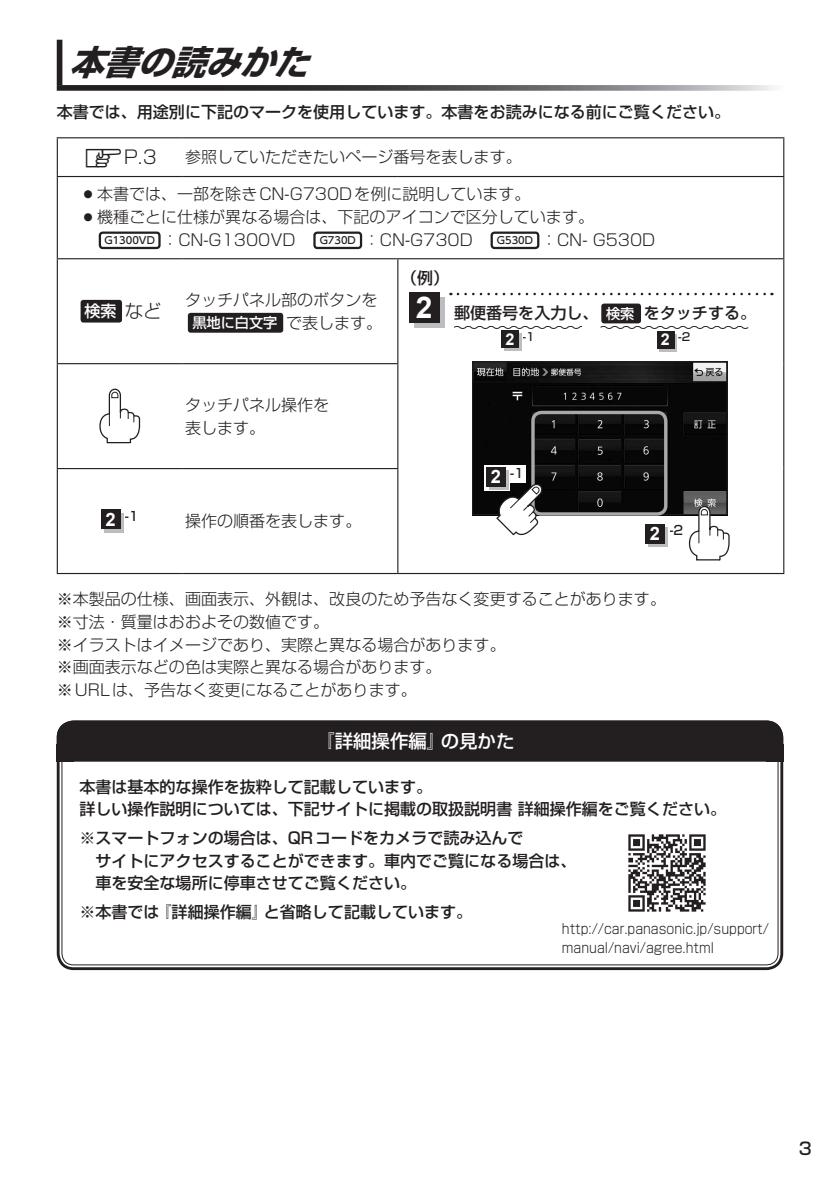
<style>
.page{position:relative;width:840px;height:1191px;background:#fff}
.page>*{position:absolute;margin:0;border:0;box-sizing:border-box;transform-origin:0 0}
.t1{font:italic 700 34px "Shin Go Pro";color:#231f20}
.t2{font:500 18.4px "Shin Go Pro";color:#fff}
.t3{font:300 18.4px "Shin Go Pro";color:#231f20}
.t4{font:500 17px "Shin Go Pro";color:#231f20}
.t5{font:300 16px/22.6px "Shin Go Pro";color:#231f20}
.t6{font:500 16px/22.6px "Shin Go Pro";color:#231f20}
.t7{font:500 16px "Shin Go Pro";color:#fff}
.t8{font:500 14.2px "Shin Go Pro";color:#fff}
.t9{font:300 13.8px/18.4px "Shin Go Pro";color:#231f20;scale:.9 1}
.t10{font:500 12.8px "Shin Go Pro";color:#231f20}
.t11{font:500 11.2px "Shin Go Pro";color:#231f20}
.s1{font-family:"MC1";font-weight:400}
.s2{font-family:"NAVI Win Normal";font-weight:400}
.s3{font-family:"UD Shin Go Pro";font-weight:500;font-size:10px}
.s4{font-weight:300;font-size:18.4px;color:#231f20}
.s5{font-weight:300;font-size:16px;color:#231f20}
.s6{font-family:"Arial";font-weight:700;font-size:18.4px;color:#fff}
.s7{font-family:"Arial";font-weight:700;font-size:30px;color:#fff}
.s8{font-size:14.2px;color:#fff}
.s9{font-family:"Arial";font-weight:700;font-size:16.2px;color:#fff}
</style>
<div class="page">
<hr style="left:57px;top:137px;width:125px;height:1px;background:#231f20">
<hr style="left:57px;top:138px;width:1px;height:38px;background:#231f20">
<hr style="left:182px;top:137px;width:215px;height:1px;background:#231f20">
<hr style="left:397px;top:137px;width:386px;height:1px;background:#231f20">
<hr style="left:782px;top:138px;width:1px;height:38px;background:#231f20">
<hr style="left:57px;top:176px;width:125px;height:1px;background:#231f20">
<hr style="left:57px;top:177px;width:1px;height:81px;background:#231f20">
<hr style="left:182px;top:176px;width:215px;height:1px;background:#231f20">
<hr style="left:397px;top:176px;width:386px;height:1px;background:#231f20">
<hr style="left:782px;top:177px;width:1px;height:81px;background:#231f20">
<hr style="left:57px;top:258px;width:125px;height:1px;background:#231f20">
<hr style="left:57px;top:259px;width:1px;height:104px;background:#231f20">
<hr style="left:182px;top:258px;width:215px;height:1px;background:#231f20">
<hr style="left:397px;top:258px;width:386px;height:1px;background:#231f20">
<hr style="left:397px;top:259px;width:1px;height:104px;background:#231f20">
<hr style="left:782px;top:259px;width:1px;height:105px;background:#231f20">
<hr style="left:57px;top:363px;width:125px;height:1px;background:#231f20">
<hr style="left:57px;top:364px;width:1px;height:104px;background:#231f20">
<hr style="left:182px;top:363px;width:216px;height:1px;background:#231f20">
<hr style="left:397px;top:364px;width:1px;height:104px;background:#231f20">
<hr style="left:782px;top:364px;width:1px;height:104px;background:#231f20">
<hr style="left:57px;top:468px;width:125px;height:1px;background:#231f20">
<hr style="left:57px;top:469px;width:1px;height:104px;background:#231f20">
<hr style="left:182px;top:468px;width:216px;height:1px;background:#231f20">
<hr style="left:397px;top:469px;width:1px;height:104px;background:#231f20">
<hr style="left:782px;top:468px;width:1px;height:105px;background:#231f20">
<hr style="left:57px;top:573px;width:125px;height:1px;background:#231f20">
<hr style="left:182px;top:573px;width:215px;height:1px;background:#231f20">
<hr style="left:397px;top:573px;width:386px;height:1px;background:#231f20">
<div style="left:99px;top:231px;width:61px;height:18px;border:2px solid #231f20;border-radius:3px"></div>
<div style="left:313px;top:231px;width:49px;height:18px;border:2px solid #231f20;border-radius:3px"></div>
<div style="left:490px;top:231px;width:49px;height:18px;border:2px solid #231f20;border-radius:3px"></div>
<div style="left:81px;top:300px;width:41px;height:22px;background:#231f20;border-radius:3px"></div>
<div style="left:188px;top:313px;width:95px;height:20px;background:#231f20;border-radius:3px"></div>
<div style="left:601px;top:303px;width:39px;height:20px;background:#231f20;border-radius:3px"></div>
<svg style="left:457px;top:293px;width:315px;height:2px"></svg>
<div style="left:414px;top:298px;width:30px;height:30px;background:#bcbdc0"></div>
<div style="left:409px;top:293px;width:30px;height:30px;background:#231f20"></div>
<svg style="left:600px;top:326px;width:147px;height:3px"></svg>
<svg style="left:454px;top:326px;width:127px;height:3px"></svg>
<svg style="left:501px;top:330px;width:21px;height:21px"></svg>
<svg style="left:504px;top:334px;width:17px;height:17px"></svg>
<div style="left:501px;top:331px;width:17px;height:17px;background:#231f20"></div>
<svg style="left:657px;top:331px;width:20px;height:21px"></svg>
<svg style="left:659px;top:334px;width:17px;height:17px"></svg>
<div style="left:656px;top:331px;width:17px;height:17px;background:#231f20"></div>
<img style="left:474px;top:363px;width:251px;height:150px">
<div style="left:472px;top:361px;width:255px;height:154px;border:1px solid #231f20"></div>
<div style="left:531px;top:411px;width:136px;height:105px;border:3px solid #a8a9ad;border-radius:9px"></div>
<svg style="left:645px;top:524px;width:23px;height:23px"></svg>
<svg style="left:648px;top:527px;width:19px;height:19px"></svg>
<div style="left:645px;top:524px;width:19px;height:19px;background:#231f20"></div>
<svg style="left:687px;top:505px;width:42px;height:56px"></svg>
<svg style="left:495px;top:482px;width:49px;height:54px"></svg>
<div style="left:484px;top:466px;width:41px;height:17px;background:#fff"></div>
<svg style="left:484px;top:467px;width:26px;height:24px"></svg>
<svg style="left:489px;top:470px;width:19px;height:20px"></svg>
<div style="left:486px;top:467px;width:19px;height:19px;background:#231f20"></div>
<svg style="left:99px;top:388px;width:42px;height:56px"></svg>
<svg style="left:101px;top:509px;width:23px;height:24px"></svg>
<svg style="left:104px;top:513px;width:19px;height:19px"></svg>
<div style="left:101px;top:510px;width:19px;height:19px;background:#231f20"></div>
<div style="left:57px;top:40px;width:5px;height:45px;background:#231f20"></div>
<svg style="left:57px;top:85px;width:718px;height:6px;background:#616162"></svg>
<div style="left:57px;top:720px;width:725px;height:250px;border:3px solid #231f20;border-radius:16px"></div>
<div style="left:57px;top:720px;width:725px;height:41px;background:#231f20;border-radius:17px"></div>
<div style="left:57px;top:744px;width:17px;height:17px;background:#231f20"></div>
<div style="left:765px;top:744px;width:17px;height:17px;background:#231f20"></div>
<img style="left:628px;top:834px;width:78px;height:78px">
<h1 class="t1" style="left:69px;top:35px;width:257px">本書の読みかた</h1>
<p class="t6" style="left:57px;top:99px;width:674px">本書では、用途別に下記のマークを使用しています。本書をお読みになる前にご覧ください。</p>
<p class="t3" style="left:83px;top:142px;width:75px"><span class="s1">z</span>P.3</p>
<p class="t5" style="left:185px;top:144px;width:338px">参照していただきたいページ番号を表します。</p>
<p class="t5" style="left:80px;top:181px;width:452px"><span class="s2">¡</span>本書では、一部を除きCN-G730Dを例に説明しています。</p>
<p class="t5" style="left:80px;top:204px;width:515px"><span class="s2">¡</span>機種ごとに仕様が異なる場合は、下記のアイコンで区分しています。</p>
<p class="t5" style="left:104px;top:227px;width:552px"><span class="s3">G1300VD</span> ：CN-G1300VD　 <span class="s3">G730D</span> ：CN-G730D　 <span class="s3">G530D</span> ：CN- G530D</p>
<p class="t7" style="left:84px;top:298px;width:79px">検索<span class="s4">など</span></p>
<p class="t5" style="left:185px;top:287px;width:194px">タッチパネル部のボタンを</p>
<p class="t8" style="left:192px;top:311px;width:191px">黒地に白文字 <span class="s5">で表します。</span></p>
<p class="t5" style="left:185px;top:391px;width:146px">タッチパネル操作を表します。</p>
<p class="t10" style="left:105px;top:506px;width:35px"><span class="s6">2</span> -1</p>
<p class="t5" style="left:185px;top:508px;width:178px">操作の順番を表します。</p>
<p class="t6" style="left:415px;top:259px;width:341px;line-height:35.2px;text-indent:-15px">（例）<br><span class="s7">2</span> 郵便番号を入力し、<span class="s8">検索</span> をタッチする。</p>
<p class="t11" style="left:505px;top:327px;width:31px"><span class="s9">2</span> -1</p>
<p class="t11" style="left:660px;top:328px;width:31px"><span class="s9">2</span> -2</p>
<p class="t10" style="left:490px;top:463px;width:35px"><span class="s6">2</span> -1</p>
<p class="t10" style="left:649px;top:520px;width:35px"><span class="s6">2</span> -2</p>
<p class="t5" style="left:57px;top:586px;width:610px">※本製品の仕様、画面表示、外観は、改良のため予告なく変更することがあります。※寸法・質量はおおよその数値です。<br>※イラストはイメージであり、実際と異なる場合があります。<br>※画面表示などの色は実際と異なる場合があります。<br>※URLは、予告なく変更になることがあります。</p>
<p class="t2" style="left:316px;top:726px;width:200px">『詳細操作編』の見かた</p>
<p class="t6" style="left:79px;top:773px;width:647px">本書は基本的な操作を抜粋して記載しています。<br>詳しい操作説明については、下記サイトに掲載の取扱説明書 詳細操作編をご覧ください。</p>
<p class="t6" style="left:95px;top:824px;width:482px;text-indent:-16px">※スマートフォンの場合は、QRコードをカメラで読み込んで<br>サイトにアクセスすることができます。車内でご覧になる場合は、車を安全な場所に停車させてご覧ください。</p>
<p class="t6" style="left:79px;top:898px;width:394px">※本書では『詳細操作編』と省略して記載しています。</p>
<p class="t9" style="left:561px;top:918px;width:231px">http://car.panasonic.jp/support/ manual/navi/agree.html</p>
<p class="t4" style="left:798px;top:1134px;width:14px">3</p>
</div>
